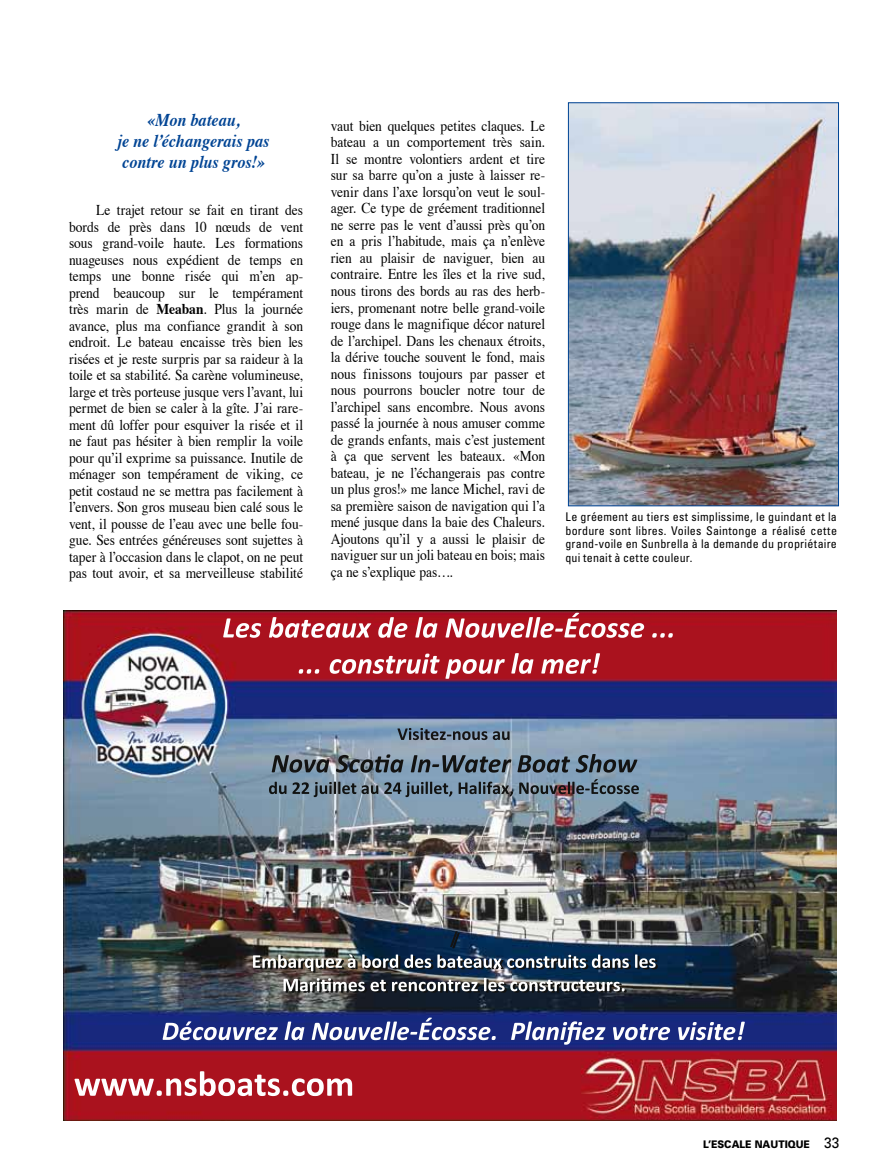
<style>
.page{position:relative;width:891px;height:1175px;background:#fff}
.page>*{position:absolute;margin:0;border:0;box-sizing:border-box;transform-origin:0 0}
.t1{font:italic 700 18px/21px "Times";color:#004494;text-align:center;scale:.9 1}
.t2{font:15px/16.5px "Times";color:#000;text-align:justify;scale:.9 1}
.t3{font:condensed 12px/13.5px "Univers";letter-spacing:.015em;color:#000;text-align:justify}
.t4{font:900 10.5px "Univers";color:#000;scale:.9 1}
.s1{font-weight:700}
.s2{font-weight:400;font-size:15px}
</style>
<div class="page">
<img style="left:570px;top:105px;width:267px;height:399px">
<div style="left:568px;top:103px;width:271px;height:403px;border:1px solid #004494"></div>
<img style="left:63px;top:610px;width:774px;height:511px">
<img style="left:269px;top:612px;width:310px;height:26px">
<svg style="left:660px;top:633px;width:13px;height:4px"></svg>
<img style="left:299px;top:669px;width:20px;height:4px">
<img style="left:390px;top:653px;width:210px;height:21px">
<img style="left:186px;top:1017px;width:346px;height:23px">
<img style="left:564px;top:1021px;width:181px;height:23px">
<img style="left:397px;top:728px;width:100px;height:12px">
<img style="left:386px;top:754px;width:216px;height:18px">
<img style="left:338px;top:781px;width:154px;height:13px">
<img style="left:519px;top:779px;width:79px;height:15px">
<img style="left:452px;top:932px;width:8px;height:16px">
<img style="left:351px;top:955px;width:97px;height:14px">
<img style="left:571px;top:956px;width:69px;height:13px">
<img style="left:286px;top:979px;width:269px;height:13px">
<img style="left:581px;top:981px;width:41px;height:11px">
<img style="left:450px;top:931px;width:8px;height:16px">
<img style="left:349px;top:954px;width:97px;height:14px">
<img style="left:568px;top:954px;width:69px;height:14px">
<img style="left:284px;top:977px;width:269px;height:14px">
<img style="left:579px;top:979px;width:41px;height:12px">
<img style="left:200px;top:1071px;width:145px;height:25px">
<p class="t1" style="left:118px;top:108px;width:171px">«Mon bateau,<br>je ne l’échangerais pas contre un plus gros!»</p>
<p class="t2" style="left:69px;top:201px;width:262px;text-indent:27px">Le trajet retour se fait en tirant des bords de près dans 10 nœuds de vent sous grand-voile haute. Les formations nuageuses nous expédient de temps en temps une bonne risée qui m’en ap&shy;prend beaucoup sur le tempérament très marin de <span class="s1">Meaban</span>. Plus la journée avance, plus ma confiance grandit à son endroit. Le bateau encaisse très bien les risées et je reste surpris par sa raideur à la toile et sa stabilité. Sa carène volumineuse, large et très porteuse jusque vers l’avant, lui permet de bien se caler à la gîte. J’ai rare&shy;ment dû loffer pour esquiver la risée et il ne faut pas hésiter à bien remplir la voile pour qu’il exprime sa puissance. Inutile de ménager son tempérament de viking, ce petit costaud ne se mettra pas facilement à l’envers. Son gros museau bien calé sous le vent, il pousse de l’eau avec une belle fou&shy;gue. Ses entrées généreuses sont sujettes à taper à l’occasion dans le clapot, on ne peut pas tout avoir, et sa merveilleuse stabilité</p>
<p class="t2" style="left:331px;top:116px;width:240px">vaut bien quelques petites claques. Le bateau a un comportement très sain.<br>Il se montre volontiers ardent et tire sur sa barre qu’on a juste à laisser re&shy;venir dans l’axe lorsqu’on veut le soul&shy;ager. Ce type de gréement traditionnel ne serre pas le vent d’aussi près qu’on en a pris l’habitude, mais ça n’enlève rien au plaisir de naviguer, bien au contraire. Entre les îles et la rive sud, nous tirons des bords au ras des herb&shy;iers, promenant notre belle grand-voile rouge dans le magnifique décor naturel de l’archipel. Dans les chenaux étroits, la dérive touche souvent le fond, mais nous finissons toujours par passer et nous pourrons boucler notre tour de l’archipel sans encombre. Nous avons passé la journée à nous amuser comme de grands enfants, mais c’est justement à ça que servent les bateaux. «Mon bateau, je ne l’échangerais pas contre un plus gros!» me lance Michel, ravi de sa première saison de navigation qui l’a mené jusque dans la baie des Chaleurs.<br>Ajoutons qu’il y a aussi le plaisir de naviguer sur un joli bateau en bois; mais ça ne s’explique pas….</p>
<p class="t3" style="left:566px;top:510px;width:273px">Le gréement au tiers est simplissime, le guindant et la bordure sont libres. Voiles Saintonge a réalisé cette grand-voile en Sunbrella à la demande du propriétaire qui tenait à cette couleur.</p>
<p class="t4" style="left:703px;top:1138px;width:153px">L’ESCALE NAUTIQUE <span class="s2">33</span></p>
</div>
